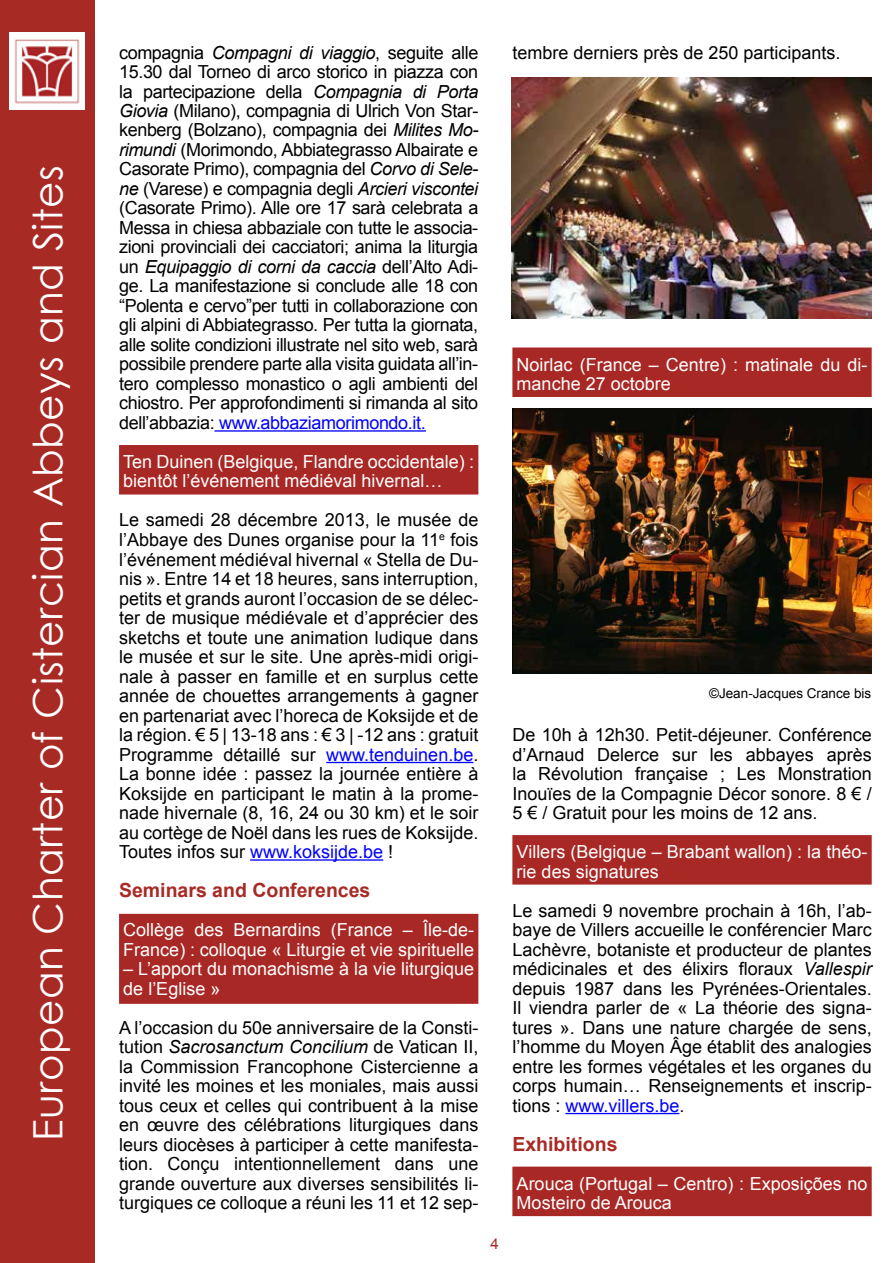
<style>
.page{position:relative;width:893px;height:1263px;background:#fff}
.page>*{position:absolute;margin:0;border:0;box-sizing:border-box;transform-origin:0 0}
.t1{font:40.5px "Century Gothic";letter-spacing:.01em;color:#fff}
.t2{font:700 19.5px "Arial";color:#a82a25}
.t3{font:18px/19.5px "Arial";color:#000;text-align:justify}
.t4{font:18px/19.5px "Arial";color:#fff}
.t5{font:15px "Arial";color:#a82a25}
.t6{font:13.5px "Arial";color:#000}
.s1{font-style:italic}
.s2{color:#00f}
</style>
<div class="page">
<div style="left:0;top:0;width:95px;height:1263px;background:#a82a25"></div>
<img style="left:10px;top:33px;width:75px;height:76px">
<hr style="left:214px;top:430px;width:212px;height:2px;background:#00f">
<div style="left:119px;top:445px;width:359px;height:49px;background:#a82825"></div>
<hr style="left:326px;top:762px;width:147px;height:1px;background:#00f">
<hr style="left:250px;top:859px;width:133px;height:2px;background:#00f">
<div style="left:119px;top:914px;width:359px;height:90px;background:#a82825"></div>
<div style="left:512px;top:347px;width:360px;height:50px;background:#a82825"></div>
<div style="left:512px;top:835px;width:360px;height:49px;background:#a82825"></div>
<hr style="left:565px;top:1113px;width:114px;height:1px;background:#00f">
<div style="left:512px;top:1166px;width:360px;height:50px;background:#a82825"></div>
<img style="left:512px;top:78px;width:360px;height:240px">
<img style="left:512px;top:408px;width:360px;height:266px">
<h1 class="t1" style="left:20px;top:1141px;width:977px;rotate:-90deg">European Charter of Cistercian Abbeys and Sites</h1>
<p class="t3" style="left:119px;top:43px;width:361px">compagnia <span class="s1">Compagni di viaggio</span>, seguite alle 15.30 dal Torneo di arco storico in piazza con la partecipazione della <span class="s1">Compagnia di Porta Giovia</span> (Milano), compagnia di Ulrich Von Star&shy;kenberg (Bolzano), compagnia dei <span class="s1">Milites Mo&shy;rimundi</span> (Morimondo, Abbiategrasso Albairate e Casorate Primo), compagnia del <span class="s1">Corvo di Sele&shy;ne</span> (Varese) e compagnia degli <span class="s1">Arcieri viscontei </span>(Casorate Primo). Alle ore 17 sarà celebrata a Messa in chiesa abbaziale con tutte le associa&shy;zioni provinciali dei cacciatori; anima la liturgia un <span class="s1">Equipaggio di corni da caccia</span> dell’Alto Adi&shy;ge. La manifestazione si conclude alle 18 con “Polenta e cervo”per tutti in collaborazione con gli alpini di Abbiategrasso. Per tutta la giornata, alle solite condizioni illustrate nel sito web, sarà possibile prendere parte alla visita guidata all’in&shy;tero complesso monastico o agli ambienti del chiostro. Per approfondimenti si rimanda al sito dell’abbazia: <span class="s2">www.abbaziamorimondo.it.</span></p>
<p class="t4" style="left:123px;top:452px;width:352px">Ten Duinen (Belgique, Flandre occidentale) : bientôt l’événement médiéval hivernal…</p>
<p class="t3" style="left:119px;top:511px;width:361px">Le samedi 28 décembre 2013, le musée de l’Abbaye des Dunes organise pour la 11<sup>e</sup> fois l’événement médiéval hivernal « Stella de Du&shy;nis ». Entre 14 et 18 heures, sans interruption, petits et grands auront l’occasion de se délec&shy;ter de musique médiévale et d’apprécier des sketchs et toute une animation ludique dans le musée et sur le site. Une après-midi origi&shy;nale à passer en famille et en surplus cette année de chouettes arrangements à gagner en partenariat avec l’horeca de Koksijde et de la région. € 5 | 13-18 ans : € 3 | -12 ans : gratuit Programme détaillé sur <span class="s2">www.tenduinen.be</span>.<br>La bonne idée : passez la journée entière à Koksijde en participant le matin à la prome&shy;nade hivernale (8, 16, 24 ou 30 km) et le soir au cortège de Noël dans les rues de Koksijde.<br>Toutes infos sur <span class="s2">www.koksijde.be</span> !</p>
<p class="t2" style="left:119px;top:877px;width:253px">Seminars and Conferences</p>
<p class="t4" style="left:123px;top:920px;width:352px">Collège des Bernardins (France – Île-de-<br>France) : colloque « Liturgie et vie spirituelle</p>
<p class="t4" style="left:123px;top:959px;width:352px">– L’apport du monachisme à la vie liturgique de l’Eglise »</p>
<p class="t3" style="left:119px;top:1018px;width:361px">A l’occasion du 50e anniversaire de la Consti&shy;tution <span class="s1">Sacrosanctum Concilium</span> de Vatican II, la Commission Francophone Cistercienne a invité les moines et les moniales, mais aussi tous ceux et celles qui contribuent à la mise en œuvre des célébrations liturgiques dans leurs diocèses à participer à cette manifesta&shy;tion. Conçu intentionnellement dans une grande ouverture aux diverses sensibilités li&shy;turgiques ce colloque a réuni les 11 et 12 sep-</p>
<p class="t5" style="left:490px;top:1233px;width:10px">4</p>
<p class="t3" style="left:512px;top:43px;width:330px">tembre derniers près de 250 participants.</p>
<p class="t4" style="left:517px;top:355px;width:352px">Noirlac (France – Centre) : matinale du di&shy;manche 27 octobre</p>
<p class="t6" style="left:709px;top:684px;width:164px">©Jean-Jacques Crance bis</p>
<p class="t3" style="left:512px;top:725px;width:361px">De 10h à 12h30. Petit-déjeuner. Conférence d’Arnaud Delerce sur les abbayes après la Révolution française ; Les Monstration Inouïes de la Compagnie Décor sonore. 8 € / 5 € / Gratuit pour les moins de 12 ans.</p>
<p class="t4" style="left:517px;top:842px;width:352px">Villers (Belgique – Brabant wallon) : la théo&shy;rie des signatures</p>
<p class="t3" style="left:512px;top:901px;width:361px">Le samedi 9 novembre prochain à 16h, l’ab&shy;baye de Villers accueille le conférencier Marc Lachèvre, botaniste et producteur de plantes médicinales et des élixirs floraux <span class="s1">Vallespir </span>depuis 1987 dans les Pyrénées-Orientales.<br>Il viendra parler de « La théorie des signa&shy;tures ». Dans une nature chargée de sens, l’homme du Moyen Âge établit des analogies entre les formes végétales et les organes du corps humain… Renseignements et inscrip&shy;tions : <span class="s2">www.villers.be</span>.</p>
<p class="t2" style="left:512px;top:1131px;width:107px">Exhibitions</p>
<p class="t4" style="left:517px;top:1174px;width:352px">Arouca (Portugal – Centro) : Exposições no<br>Mosteiro de Arouca</p>
</div>
